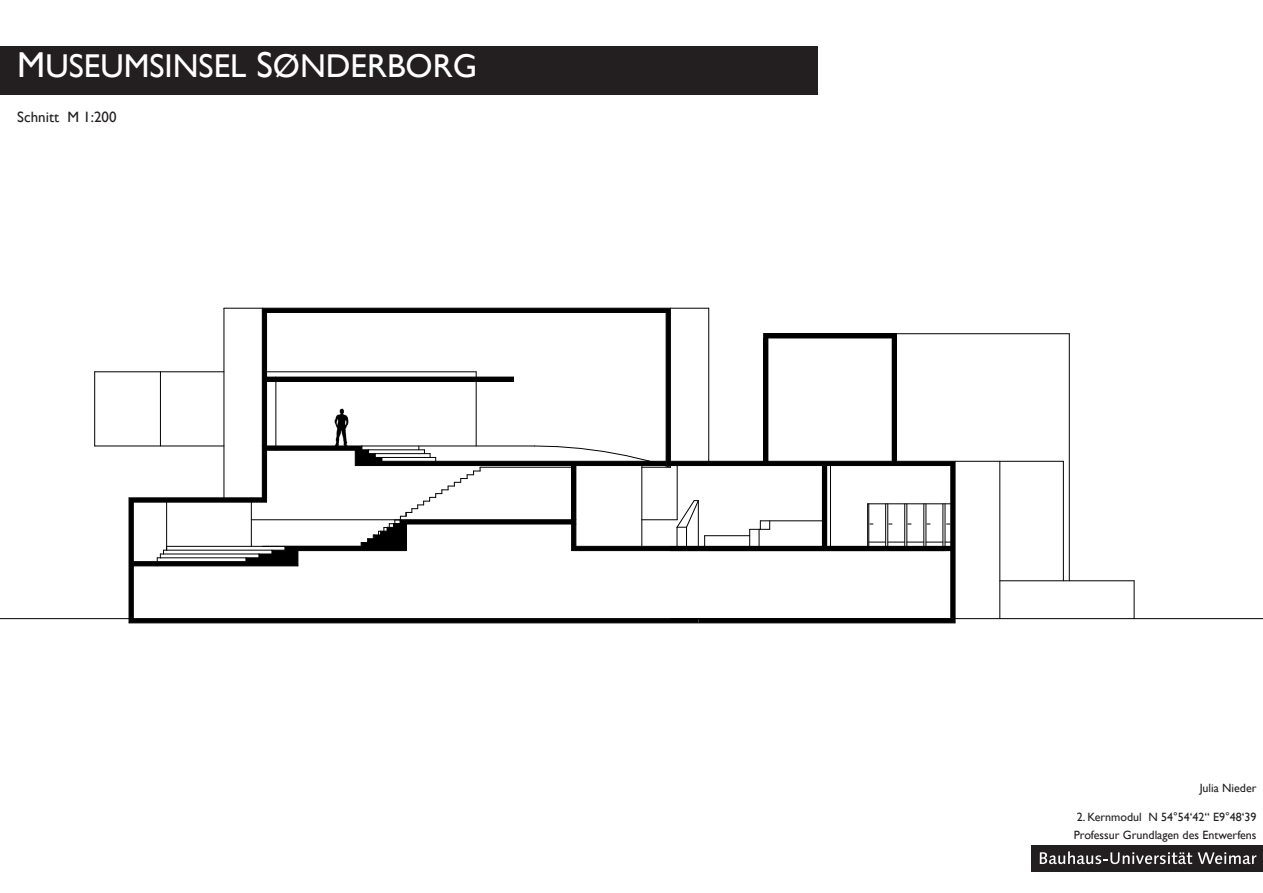
<style>
.page{position:relative;width:1263px;height:893px;background:#fff}
.page>*{position:absolute;margin:0;border:0;box-sizing:border-box;transform-origin:0 0}
.t1{font:33px "Gill Sans";color:#fff}
.t2{font:15px "Gill Sans";color:#231f20}
.t3{font:12px/18px "Gill Sans";color:#231f20}
.s1{font-size:36px}
</style>
<div class="page">
<div style="left:0;top:47px;width:818px;height:48px;background:#231f20"></div>
<div style="left:1031px;top:845px;width:232px;height:27px;background:#231f20"></div>
<svg style="left:1040px;top:851px;width:152px;height:13px"></svg>
<svg style="left:1198px;top:852px;width:58px;height:12px"></svg>
<hr style="left:764px;top:334px;width:132px;height:4px;background:#000">
<hr style="left:764px;top:338px;width:4px;height:123px;background:#000">
<hr style="left:892px;top:338px;width:4px;height:123px;background:#000">
<svg style="left:263px;top:309px;width:407px;height:136px"></svg>
<svg style="left:698px;top:462px;width:257px;height:160px"></svg>
<svg style="left:130px;top:498px;width:568px;height:124px"></svg>
<div style="left:822px;top:466px;width:5px;height:80px;background:#000"></div>
<hr style="left:0;top:618px;width:129px;height:1px;background:#000">
<hr style="left:999px;top:461px;width:1px;height:158px;background:#000">
<hr style="left:670px;top:461px;width:393px;height:1px;background:#000">
<hr style="left:670px;top:308px;width:1px;height:158px;background:#000">
<hr style="left:129px;top:498px;width:1px;height:125px;background:#000">
<hr style="left:262px;top:308px;width:408px;height:1px;background:#000">
<hr style="left:129px;top:497px;width:133px;height:1px;background:#000">
<hr style="left:763px;top:334px;width:1px;height:127px;background:#000">
<hr style="left:896px;top:334px;width:1px;height:127px;background:#000">
<hr style="left:764px;top:333px;width:305px;height:1px;background:#000">
<hr style="left:267px;top:377px;width:246px;height:1px;background:#000">
<hr style="left:262px;top:308px;width:1px;height:190px;background:#000">
<hr style="left:267px;top:312px;width:399px;height:1px;background:#000">
<hr style="left:266px;top:312px;width:1px;height:190px;background:#000">
<hr style="left:133px;top:502px;width:1px;height:117px;background:#000">
<hr style="left:129px;top:622px;width:826px;height:1px;background:#000">
<hr style="left:950px;top:551px;width:1px;height:68px;background:#000">
<hr style="left:267px;top:381px;width:246px;height:1px;background:#000">
<hr style="left:355px;top:465px;width:596px;height:1px;background:#000">
<hr style="left:666px;top:312px;width:1px;height:154px;background:#000">
<hr style="left:576px;top:546px;width:375px;height:1px;background:#000">
<hr style="left:670px;top:550px;width:281px;height:1px;background:#000">
<hr style="left:950px;top:466px;width:1px;height:80px;background:#000">
<hr style="left:764px;top:338px;width:132px;height:1px;background:#000">
<hr style="left:224px;top:308px;width:38px;height:1px;background:#000">
<hr style="left:224px;top:308px;width:1px;height:190px;background:#000">
<hr style="left:95px;top:446px;width:129px;height:1px;background:#000">
<hr style="left:94px;top:372px;width:1px;height:74px;background:#000">
<hr style="left:95px;top:371px;width:129px;height:1px;background:#000">
<hr style="left:160px;top:372px;width:1px;height:74px;background:#000">
<hr style="left:1069px;top:334px;width:1px;height:247px;background:#000">
<hr style="left:1063px;top:461px;width:1px;height:120px;background:#000">
<hr style="left:1000px;top:580px;width:134px;height:1px;background:#000">
<hr style="left:1134px;top:581px;width:1px;height:38px;background:#000">
<hr style="left:670px;top:308px;width:39px;height:1px;background:#000">
<hr style="left:708px;top:308px;width:1px;height:153px;background:#000">
<hr style="left:955px;top:461px;width:1px;height:162px;background:#000">
<hr style="left:267px;top:371px;width:209px;height:1px;background:#000">
<hr style="left:476px;top:372px;width:1px;height:74px;background:#000">
<hr style="left:867px;top:504px;width:1px;height:42px;background:#000">
<hr style="left:887px;top:504px;width:1px;height:42px;background:#000">
<hr style="left:906px;top:504px;width:1px;height:42px;background:#000">
<hr style="left:925px;top:504px;width:1px;height:42px;background:#000">
<hr style="left:945px;top:504px;width:1px;height:42px;background:#000">
<hr style="left:885px;top:504px;width:1px;height:42px;background:#000">
<hr style="left:904px;top:504px;width:1px;height:42px;background:#000">
<hr style="left:923px;top:504px;width:1px;height:42px;background:#000">
<hr style="left:942px;top:504px;width:1px;height:42px;background:#000">
<hr style="left:868px;top:504px;width:1px;height:42px;background:#000">
<hr style="left:868px;top:503px;width:83px;height:1px;background:#000">
<svg style="left:869px;top:542px;width:82px;height:1px"></svg>
<hr style="left:830px;top:466px;width:1px;height:80px;background:#000">
<hr style="left:760px;top:520px;width:62px;height:1px;background:#000">
<svg style="left:749px;top:521px;width:21px;height:25px"></svg>
<hr style="left:705px;top:535px;width:45px;height:1px;background:#000">
<hr style="left:275px;top:377px;width:1px;height:73px;background:#000">
<hr style="left:955px;top:618px;width:179px;height:1px;background:#000">
<hr style="left:133px;top:618px;width:818px;height:1px;background:#000">
<hr style="left:1134px;top:618px;width:129px;height:1px;background:#000">
<svg style="left:133px;top:445px;width:572px;height:121px"></svg>
<h1 class="t1" style="left:17px;top:47px;width:461px"><span class="s1">M</span>USEUMSINSEL <span class="s1">S</span>ØNDERBORG</h1>
<p class="t2" style="left:17px;top:108px;width:101px">Schnitt M 1:200</p>
<p class="t3" style="left:1200px;top:779px;width:58px">Julia Nieder</p>
<p class="t3" style="left:1074px;top:808px;width:184px">2. Kernmodul N 54°54‘42‘‘ E9°48‘39<br>Professur Grundlagen des Entwerfens</p>
</div>
